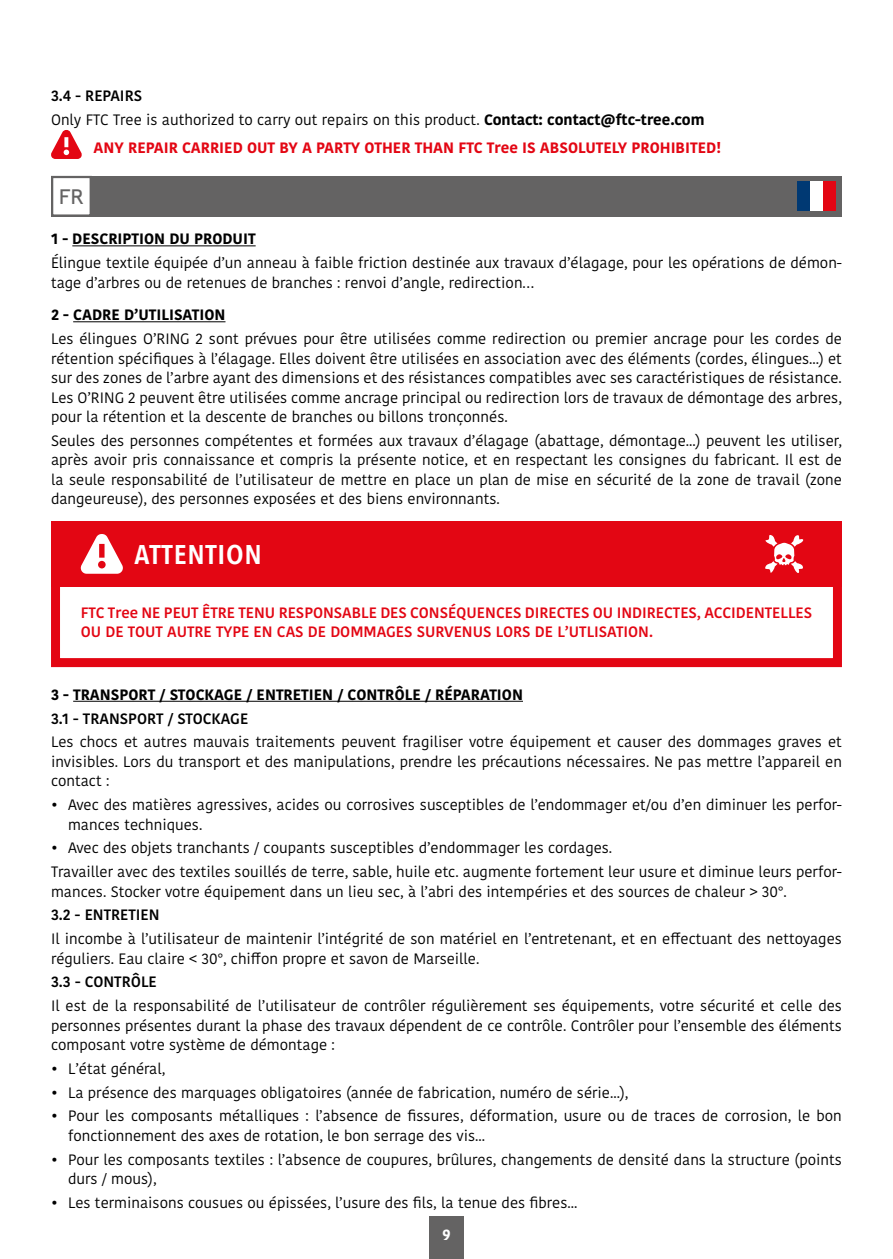
<style>
.page{position:relative;width:893px;height:1259px;background:#fff}
.page>*{position:absolute;margin:0;border:0;box-sizing:border-box;transform-origin:0 0}
.t1{font:600 27px "Avenir Next Condensed";letter-spacing:.025em;color:#fff;scale:1.1 1}
.t2{font:700 20.4px "Nordstern Demo";color:#646363}
.t3{font:15px/19.5px "Kohinoor Devanagari";color:#000}
.t4{font:600 15px/19.5px "Kohinoor Devanagari";color:#e30613}
.t5{font:700 15px "Kohinoor Devanagari";color:#000}
.t6{font:700 15px "Kohinoor Devanagari";color:#e30613}
.t7{font:600 15px "Kohinoor Devanagari";color:#000}
.t8{font:700 15px "Kohinoor Devanagari";color:#fff}
.s1{font-weight:600}
.s2{font-weight:700}
</style>
<div class="page">
<div style="left:429px;top:1216px;width:34px;height:43px;background:#646363"></div>
<svg style="left:51px;top:130px;width:31px;height:29px"></svg>
<div style="left:51px;top:176px;width:791px;height:41px;background:#646363"></div>
<div style="left:51px;top:176px;width:41px;height:41px;background:#fff;border:2px solid #646363"></div>
<div style="left:797px;top:181px;width:39px;height:30px;background:#fff"></div>
<div style="left:797px;top:181px;width:13px;height:30px;background:#003973"></div>
<div style="left:823px;top:181px;width:13px;height:30px;background:#e30613"></div>
<hr style="left:72px;top:245px;width:184px;height:1px;background:#000">
<hr style="left:73px;top:321px;width:152px;height:1px;background:#000">
<hr style="left:73px;top:701px;width:450px;height:1px;background:#000">
<div style="left:51px;top:521px;width:791px;height:146px;background:#fff;border:9px solid #e30613"></div>
<div style="left:51px;top:521px;width:791px;height:66px;background:#e30613"></div>
<svg style="left:81px;top:534px;width:42px;height:40px"></svg>
<div style="left:99px;top:544px;width:6px;height:13px;background:#e30613"></div>
<div style="left:98px;top:561px;width:8px;height:7px;background:#e30613;border-radius:50%"></div>
<svg style="left:765px;top:535px;width:39px;height:38px"></svg>
<p class="t3" style="left:51px;top:84px;width:655px;line-height:23.7px"><span class="s1">3.4 - REPAIRS<br></span>Only FTC Tree is authorized to carry out repairs on this product. <span class="s2">Contact: contact@ftc-tree.com</span></p>
<p class="t6" style="left:94px;top:134px;width:629px">ANY REPAIR CARRIED OUT BY A PARTY OTHER THAN FTC Tree IS ABSOLUTELY PROHIBITED!</p>
<h2 class="t2" style="left:59px;top:184px;width:27px">FR</h2>
<p class="t5" style="left:51px;top:226px;width:206px">1 - DESCRIPTION DU PRODUIT</p>
<p class="t3" style="left:51px;top:253px;width:792px">Élingue textile équipée d’un anneau à faible friction destinée aux travaux d’élagage, pour les opérations de démon&shy;tage d’arbres ou de retenues de branches : renvoi d’angle, redirection…</p>
<p class="t5" style="left:51px;top:302px;width:176px">2 - CADRE D’UTILISATION</p>
<p class="t3" style="left:51px;top:329px;width:792px;text-align:justify">Les élingues O’RING 2 sont prévues pour être utilisées comme redirection ou premier ancrage pour les cordes de rétention spécifiques à l’élagage. Elles doivent être utilisées en association avec des éléments (cordes, élingues...) et sur des zones de l’arbre ayant des dimensions et des résistances compatibles avec ses caractéristiques de résistance.<br>Les O’RING 2 peuvent être utilisées comme ancrage principal ou redirection lors de travaux de démontage des arbres, pour la rétention et la descente de branches ou billons tronçonnés.</p>
<p class="t3" style="left:51px;top:431px;width:792px;text-align:justify">Seules des personnes compétentes et formées aux travaux d’élagage (abattage, démontage...) peuvent les utiliser, après avoir pris connaissance et compris la présente notice, et en respectant les consignes du fabricant. Il est de la seule responsabilité de l’utilisateur de mettre en place un plan de mise en sécurité de la zone de travail (zone dangeureuse), des personnes exposées et des biens environnants.</p>
<h1 class="t1" style="left:134px;top:531px;width:117px">ATTENTION</h1>
<p class="t4" style="left:81px;top:603px;width:733px">FTC Tree NE PEUT ÊTRE TENU RESPONSABLE DES CONSÉQUENCES DIRECTES OU INDIRECTES, ACCIDENTELLES<br>OU DE TOUT AUTRE TYPE EN CAS DE DOMMAGES SURVENUS LORS DE L’UTLISATION.</p>
<p class="t5" style="left:51px;top:681px;width:473px">3 - TRANSPORT / STOCKAGE / ENTRETIEN / CONTRÔLE / RÉPARATION</p>
<p class="t7" style="left:51px;top:709px;width:199px">3.1 - TRANSPORT / STOCKAGE</p>
<p class="t3" style="left:51px;top:732px;width:792px;text-align:justify">Les chocs et autres mauvais traitements peuvent fragiliser votre équipement et causer des dommages graves et invisibles. Lors du transport et des manipulations, prendre les précautions nécessaires. Ne pas mettre l’appareil en contact :</p>
<p class="t3" style="left:68px;top:795px;width:775px;text-indent:-17px">• Avec des matières agressives, acides ou corrosives susceptibles de l’endommager et/ou d’en diminuer les perfor&shy;mances techniques.</p>
<p class="t3" style="left:51px;top:836px;width:792px;line-height:23.7px">• Avec des objets tranchants / coupants susceptibles d’endommager les cordages.<br>Travailler avec des textiles souillés de terre, sable, huile etc. augmente fortement leur usure et diminue leurs perfor-</p>
<p class="t3" style="left:51px;top:881px;width:737px">mances. Stocker votre équipement dans un lieu sec, à l’abri des intempéries et des sources de chaleur &gt; 30°.</p>
<p class="t7" style="left:51px;top:906px;width:110px">3.2 - ENTRETIEN</p>
<p class="t3" style="left:51px;top:929px;width:792px">Il incombe à l’utilisateur de maintenir l’intégrité de son matériel en l’entretenant, et en effectuant des nettoyages réguliers. Eau claire &lt; 30°, chiffon propre et savon de Marseille.</p>
<p class="t7" style="left:51px;top:973px;width:107px">3.3 - CONTRÔLE</p>
<p class="t3" style="left:51px;top:996px;width:792px;text-align:justify">Il est de la responsabilité de l’utilisateur de contrôler régulièrement ses équipements, votre sécurité et celle des personnes présentes durant la phase des travaux dépendent de ce contrôle. Contrôler pour l’ensemble des éléments composant votre système de démontage :</p>
<p class="t3" style="left:51px;top:1059px;width:116px">• L’état général,</p>
<p class="t3" style="left:51px;top:1082px;width:579px">• La présence des marquages obligatoires (année de fabrication, numéro de série...),</p>
<p class="t3" style="left:68px;top:1106px;width:775px;text-indent:-17px">• Pour les composants métalliques : l’absence de fissures, déformation, usure ou de traces de corrosion, le bon fonctionnement des axes de rotation, le bon serrage des vis...</p>
<p class="t3" style="left:68px;top:1149px;width:775px;text-indent:-17px">• Pour les composants textiles : l’absence de coupures, brûlures, changements de densité dans la structure (points durs / mous),</p>
<p class="t3" style="left:51px;top:1193px;width:528px">• Les terminaisons cousues ou épissées, l’usure des fils, la tenue des fibres...</p>
<p class="t8" style="left:442px;top:1221px;width:10px">9</p>
</div>
